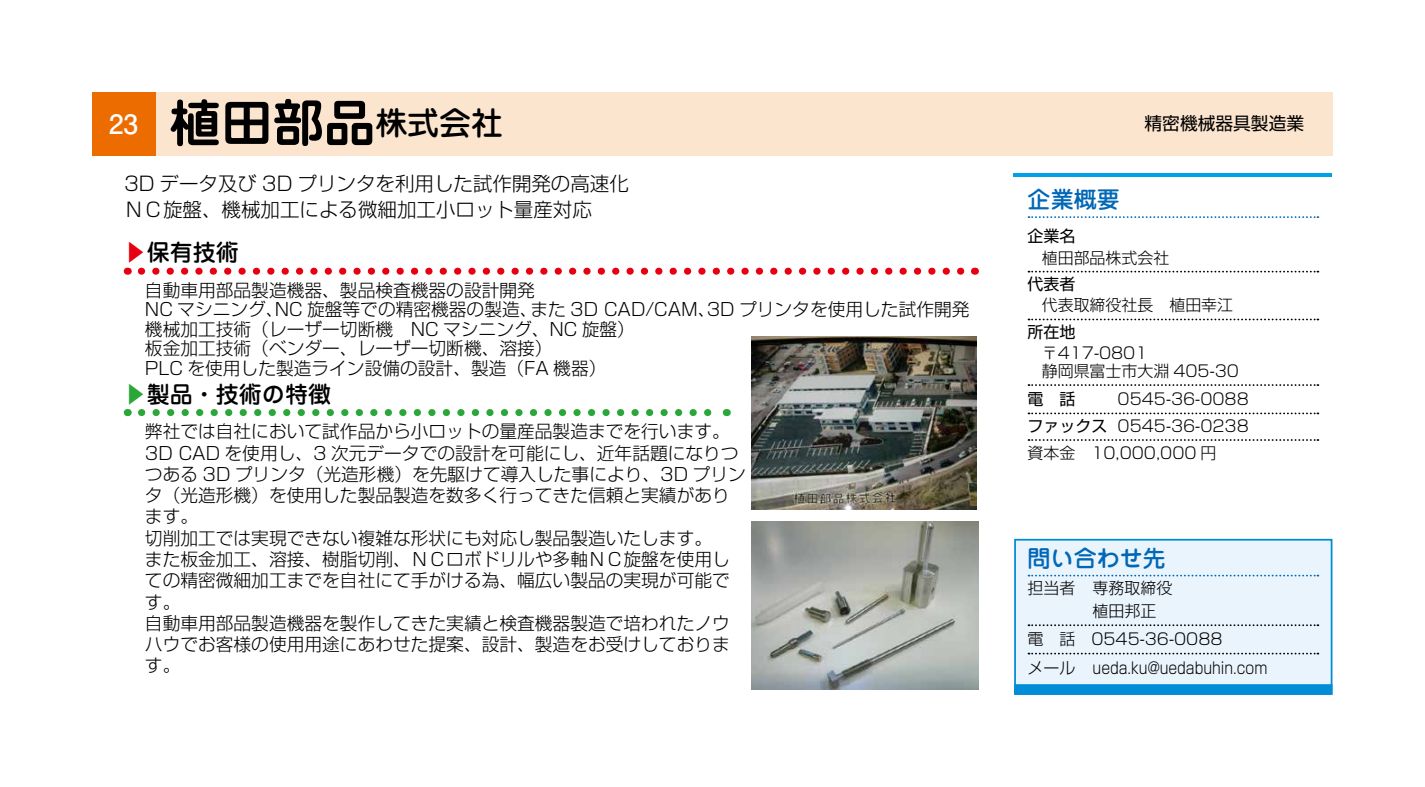
<style>
.page{position:relative;width:1425px;height:787px;background:#fff}
.page>*{position:absolute;margin:0;border:0;box-sizing:border-box;transform-origin:0 0}
.t1{font:700 51.5px "Jun 501 Pro";color:#000}
.t2{font:700 26.5px "Futo Go B101 Pr 6";color:#fff}
.t3{font:500 23px "Jun 34 Pro";color:#000}
.t4{font:500 23px "Jun 34 Pro";color:#0068b7}
.t5{font:300 19.5px/26.5px "Shin Go Pr 6";color:#000}
.t6{font:300 17.75px/21.2px "Shin Go Pr 6";color:#000}
.t7{font:17.75px "Shin Go Pr 6";color:#000}
.t8{font:300 16px/26.5px "Shin Go Pr 6";color:#000}
.t9{font:16px "Shin Go Pr 6";color:#000}
.s1{font-family:"Jun 34 Pro";font-weight:500;font-size:32px}
.s2{color:#e60012}
.s3{color:#2aa738}
.s4{font-weight:400}
</style>
<div class="page">
<div style="left:92px;top:92px;width:1240px;height:64px;background:#fce5ce"></div>
<div style="left:1014px;top:539px;width:318px;height:155px;background:#eaf4fc;border:2px solid #008cd6"></div>
<svg style="left:141px;top:268px;width:824px;height:7px"></svg>
<svg style="left:141px;top:409px;width:571px;height:7px"></svg>
<hr style="left:1013px;top:174px;width:319px;height:3px;background:#00a0e9">
<div style="left:1014px;top:684px;width:318px;height:10px;background:#008cd6;border:2px solid #008cd6"></div>
<svg style="left:1028px;top:216px;width:290px;height:2px"></svg>
<svg style="left:1028px;top:271px;width:290px;height:1px"></svg>
<svg style="left:1028px;top:318px;width:290px;height:2px"></svg>
<svg style="left:1028px;top:384px;width:290px;height:2px"></svg>
<svg style="left:1028px;top:412px;width:290px;height:2px"></svg>
<svg style="left:1028px;top:439px;width:290px;height:2px"></svg>
<svg style="left:1028px;top:574px;width:290px;height:2px"></svg>
<svg style="left:1028px;top:624px;width:290px;height:2px"></svg>
<svg style="left:1028px;top:652px;width:290px;height:2px"></svg>
<div style="left:92px;top:92px;width:64px;height:64px;background:#ed6c00"></div>
<img style="left:751px;top:336px;width:225px;height:173px">
<img style="left:751px;top:522px;width:227px;height:167px">
<h1 class="t1" style="left:170px;top:82px;width:335px">植田部品<span class="s1">株式会社</span></h1>
<h2 class="t2" style="left:109px;top:103px;width:31px">23</h2>
<p class="t5" style="left:124px;top:168px;width:506px">3D データ及び 3D プリンタを利用した試作開発の高速化<br>ＮＣ旋盤、機械加工による微細加工小ロット量産対応</p>
<p class="t3" style="left:124px;top:234px;width:117px"><span class="s2">▶</span>保有技術</p>
<p class="t6" style="left:145px;top:279px;width:826px;line-height:19.5px">自動車用部品製造機器、製品検査機器の設計開発<br>NC マシニング、NC 旋盤等での精密機器の製造、また 3D CAD/CAM、3D プリンタを使用した試作開発機械加工技術（レーザー切断機　NC マシニング、NC 旋盤）<br>板金加工技術（ベンダー、レーザー切断機、溶接）<br>PLC を使用した製造ライン設備の設計、製造（FA 機器）</p>
<p class="t3" style="left:124px;top:376px;width:209px"><span class="s3">▶</span>製品・技術の特徴</p>
<p class="t6" style="left:145px;top:419px;width:602px">弊社では自社において試作品から小ロットの量産品製造までを行います。<br>3D CAD を使用し、3 次元データでの設計を可能にし、近年話題になりつつある 3D プリンタ（光造形機）を先駆けて導入した事により、3D プリンタ（光造形機）を使用した製品製造を数多く行ってきた信頼と実績があります。<br>切削加工では実現できない複雑な形状にも対応し製品製造いたします。<br>また板金加工、溶接、樹脂切削、ＮＣロボドリルや多軸ＮＣ旋盤を使用しての精密微細加工までを自社にて手がける為、幅広い製品の実現が可能です。<br>自動車用部品製造機器を製作してきた実績と検査機器製造で培われたノウハウでお客様の使用用途にあわせた提案、設計、製造をお受けしております。</p>
<p class="t7" style="left:1144px;top:108px;width:161px">精密機械器具製造業</p>
<p class="t4" style="left:1027px;top:181px;width:94px">企業概要</p>
<p class="t9" style="left:1027px;top:223px;width:49px">企業名</p>
<p class="t8" style="left:1041px;top:243px;width:129px">植田部品株式会社</p>
<p class="t9" style="left:1027px;top:271px;width:49px">代表者</p>
<p class="t8" style="left:1041px;top:290px;width:193px">代表取締役社長　植田幸江</p>
<p class="t9" style="left:1027px;top:319px;width:49px">所在地</p>
<p class="t8" style="left:1041px;top:343px;width:199px;line-height:17.8px">〒417-0801<br>静岡県富士市大淵 405-30</p>
<p class="t9" style="left:1027px;top:386px;width:49px">電　話</p>
<p class="t8" style="left:1027px;top:384px;width:223px;text-align:justify;text-indent:90px">0545-36-0088<span class="s4">ファックス</span> 0545-36-0238資本金 10,000,000 円</p>
<p class="t4" style="left:1027px;top:539px;width:140px">問い合わせ先</p>
<p class="t8" style="left:1092px;top:575px;width:81px;line-height:23px;text-indent:-65px">担当者 専務取締役植田邦正</p>
<p class="t8" style="left:1027px;top:624px;width:241px;line-height:28.2px">電　話　0545-36-0088<br>メール ueda.ku@uedabuhin.com</p>
</div>
